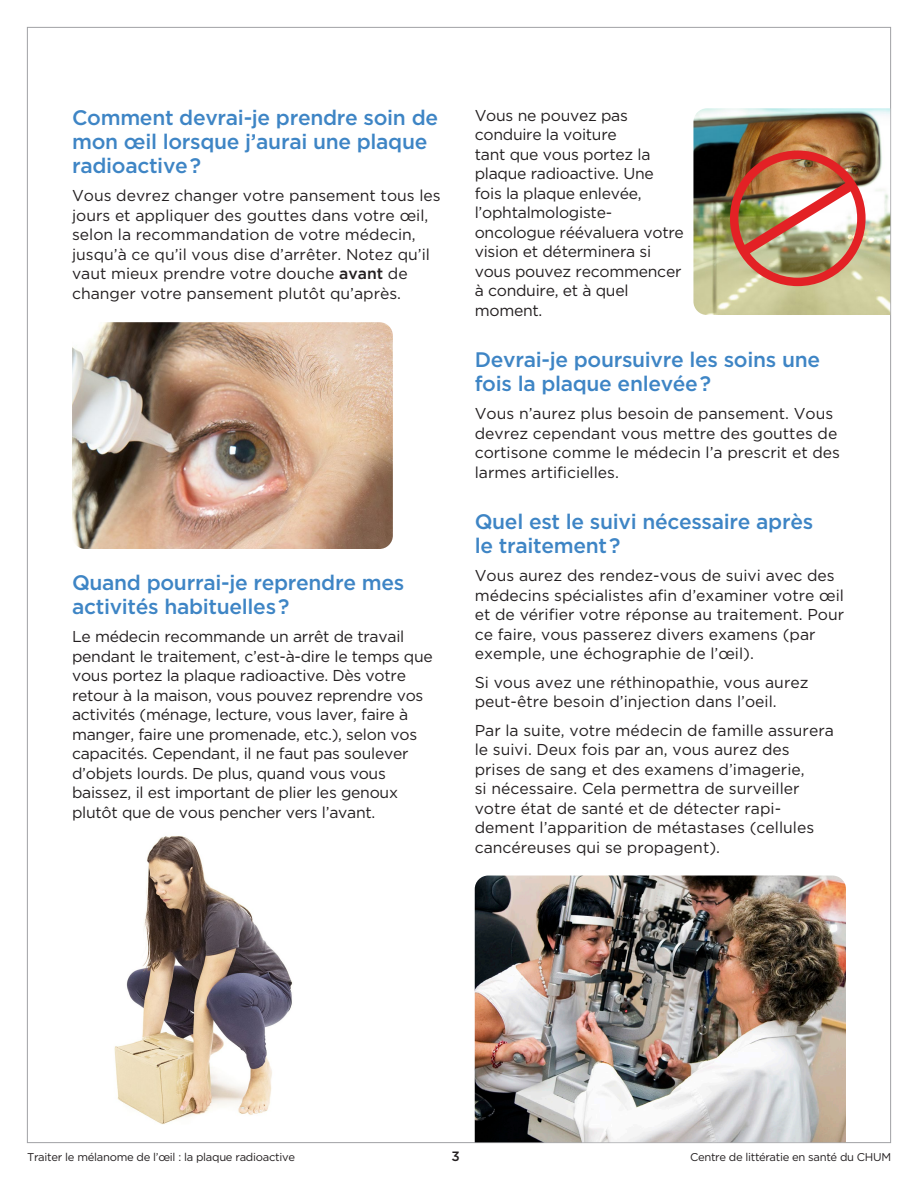
<style>
.page{position:relative;width:918px;height:1188px;background:#fff}
.page>*{position:absolute;margin:0;border:0;box-sizing:border-box;transform-origin:0 0}
.t1{font:500 21px/24px "Gotham";letter-spacing:-.015em;color:#3e85c5}
.t2{font:15.75px/19.5px "Gotham";color:#231f20}
.t3{font:500 13.5px "Gotham";color:#231f20}
.t4{font:11.25px "Gotham";letter-spacing:-.025em;color:#231f20}
.s1{font-weight:500}
</style>
<div class="page">
<img style="left:72px;top:322px;width:321px;height:227px">
<img style="left:114px;top:836px;width:179px;height:288px">
<img style="left:475px;top:876px;width:371px;height:266px">
<img style="left:693px;top:108px;width:197px;height:207px">
<img style="left:730px;top:151px;width:136px;height:135px">
<h1 class="t1" style="left:72px;top:105px;width:368px">Comment devrai-je prendre soin de mon œil lorsque j’aurai une plaque radioactive?</h1>
<p class="t2" style="left:72px;top:186px;width:370px">Vous devrez changer votre pansement tous les jours et appliquer des gouttes dans votre œil, selon la recommandation de votre médecin, jusqu’à ce qu’il vous dise d’arrêter. Notez qu’il vaut mieux prendre votre douche <span class="s1">avant</span> de changer votre pansement plutôt qu’après.</p>
<h1 class="t1" style="left:72px;top:570px;width:334px">Quand pourrai-je reprendre mes activités habituelles?</h1>
<p class="t2" style="left:72px;top:627px;width:362px">Le médecin recommande un arrêt de travail pendant le traitement, c’est-à-dire le temps que vous portez la plaque radioactive. Dès votre retour à la maison, vous pouvez reprendre vos activités (ménage, lecture, vous laver, faire à manger, faire une promenade, etc.), selon vos capacités. Cependant, il ne faut pas soulever d’objets lourds. De plus, quand vous vous baissez, il est important de plier les genoux plutôt que de vous pencher vers l’avant.</p>
<p class="t2" style="left:475px;top:105px;width:211px">Vous ne pouvez pas conduire la voiture<br>tant que vous portez la plaque radioactive. Une fois la plaque enlevée, l’ophtalmologiste&shy;oncologue réévaluera votre vision et déterminera si vous pouvez recommencer à conduire, et à quel moment.</p>
<h1 class="t1" style="left:475px;top:347px;width:347px">Devrai-je poursuivre les soins une fois la plaque enlevée?</h1>
<p class="t2" style="left:475px;top:404px;width:367px">Vous n’aurez plus besoin de pansement. Vous devrez cependant vous mettre des gouttes de cortisone comme le médecin l’a prescrit et des larmes artificielles.</p>
<h1 class="t1" style="left:475px;top:509px;width:340px">Quel est le suivi nécessaire après le traitement?</h1>
<p class="t2" style="left:475px;top:566px;width:371px">Vous aurez des rendez-vous de suivi avec des médecins spécialistes afin d’examiner votre œil et de vérifier votre réponse au traitement. Pour ce faire, vous passerez divers examens (par exemple, une échographie de l’œil).</p>
<p class="t2" style="left:475px;top:672px;width:335px">Si vous avez une réthinopathie, vous aurez peut-être besoin d’injection dans l’oeil.</p>
<p class="t2" style="left:475px;top:720px;width:361px">Par la suite, votre médecin de famille assurera le suivi. Deux fois par an, vous aurez des prises de sang et des examens d’imagerie,<br>si nécessaire. Cela permettra de surveiller votre état de santé et de détecter rapi&shy;dement l’apparition de métastases (cellules cancéreuses qui se propagent).</p>
<p class="t4" style="left:27px;top:1150px;width:270px">Traiter le mélanome de l’œil : la plaque radioactive</p>
<p class="t3" style="left:451px;top:1148px;width:10px">3</p>
<p class="t4" style="left:690px;top:1150px;width:203px">Centre de littératie en santé du CHUM</p>
</div>
